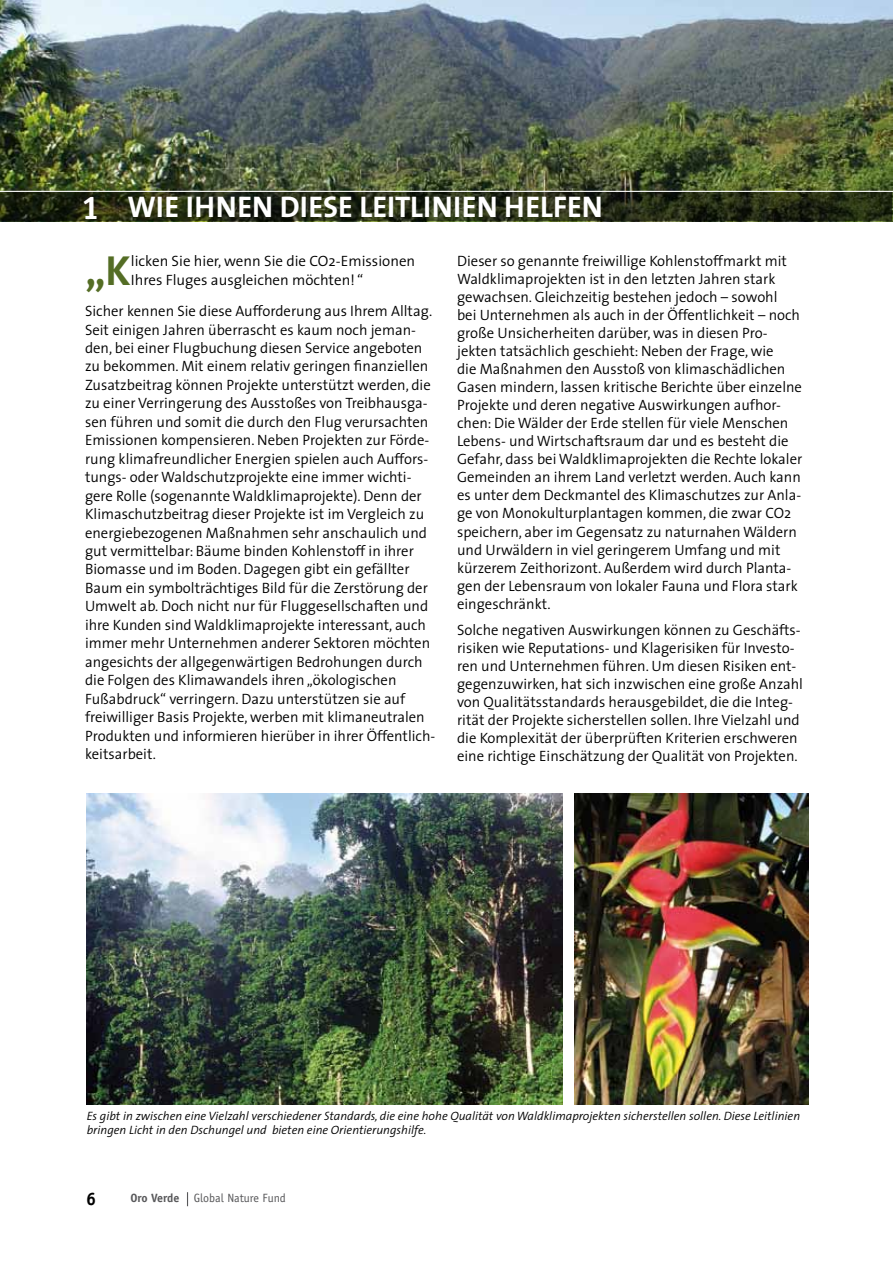
<style>
.page{position:relative;width:893px;height:1263px;background:#fff}
.page>*{position:absolute;margin:0;border:0;box-sizing:border-box;transform-origin:0 0}
.t1{font:700 42.3px "The Sans";color:#546d25}
.t2{font:700 33px "Officina Sans";color:#fff}
.t3{font:700 30px "The Sans";letter-spacing:.01em;color:#fff}
.t4{font:700 18px "Officina Sans";color:#000}
.t5{font:300 15px/18px "The Sans";color:#000}
.t6{font:italic 300 12.15px/14.5px "The Sans";color:#000}
.t7{font:12px "Officina Sans";color:#58585a}
.s1{font-weight:700}
</style>
<div class="page">
<svg style="left:187px;top:1192px;width:1px;height:14px"></svg>
<img style="left:86px;top:793px;width:477px;height:312px">
<img style="left:574px;top:793px;width:234px;height:312px">
<img style="left:0;top:0;width:893px;height:221px">
<svg style="left:0;top:192px;width:891px;height:29px;background:#252b15"></svg>
<hr style="left:0;top:191px;width:893px;height:1px;background:#fff">
<h2 class="t2" style="left:81px;top:187px;width:20px">1</h2>
<h3 class="t3" style="left:128px;top:188px;width:477px">WIE IHNEN DI ESE LEITLI NIEN HELFEN</h3>
<h1 class="t1" style="left:85px;top:243px;width:44px">„K</h1>
<p class="t5" style="left:131px;top:252px;width:286px;line-height:18.5px">licken Sie hier, wenn Sie die CO2-Emissionen<br>Ihres Fluges ausgleichen möchten! “</p>
<p class="t5" style="left:85px;top:302px;width:352px;line-height:18.5px">Sicher kennen Sie diese Aufforderung aus Ihrem Alltag.<br>Seit einigen Jahren überrascht es kaum noch jeman&shy;den, bei einer Flugbuchung diesen Service angeboten zu bekommen. Mit einem relativ geringen finanziellen Zusatzbeitrag können Projekte unterstützt werden, die zu einer Verringerung des Ausstoßes von Treibhausga&shy;sen führen und somit die durch den Flug verursachten Emissionen kompensieren. Neben Projekten zur Förde&shy;rung klimafreundlicher Energien spielen auch Auffors&shy;tungs- oder Waldschutzprojekte eine immer wichti&shy;gere Rolle (sogenannte Waldklimaprojekte). Denn der Klimaschutzbeitrag dieser Projekte ist im Vergleich zu energiebezogenen Maßnahmen sehr anschaulich und gut vermittelbar: Bäume binden Kohlenstoff in ihrer Biomasse und im Boden. Dagegen gibt ein gefällter Baum ein symbolträchtiges Bild für die Zerstörung der Umwelt ab. Doch nicht nur für Fluggesellschaften und ihre Kunden sind Waldklimaprojekte interessant, auch immer mehr Unternehmen anderer Sektoren möchten angesichts der allgegenwärtigen Bedrohungen durch die Folgen des Klimawandels ihren „ökologischen Fußabdruck“ verringern. Dazu unterstützen sie auf freiwilliger Basis Projekte, werben mit klimaneutralen Produkten und informieren hierüber in ihrer Öffentlich&shy;keitsarbeit.</p>
<p class="t5" style="left:457px;top:252px;width:347px">Dieser so genannte freiwillige Kohlenstoffmarkt mit Waldklimaprojekten ist in den letzten Jahren stark gewachsen. Gleichzeitig bestehen jedoch – sowohl<br>bei Unternehmen als auch in der Öffentlichkeit – noch große Unsicherheiten darüber, was in diesen Pro&shy;jekten tatsächlich geschieht: Neben der Frage, wie<br>die Maßnahmen den Ausstoß von klimaschädlichen Gasen mindern, lassen kritische Berichte über einzelne Projekte und deren negative Auswirkungen aufhor&shy;chen: Die Wälder der Erde stellen für viele Menschen Lebens- und Wirtschaftsraum dar und es besteht die Gefahr, dass bei Waldklimaprojekten die Rechte lokaler Gemeinden an ihrem Land verletzt werden. Auch kann es unter dem Deckmantel des Klimaschutzes zur Anla&shy;ge von Monokulturplantagen kommen, die zwar CO2 speichern, aber im Gegensatz zu naturnahen Wäldern und Urwäldern in viel geringerem Umfang und mit kürzerem Zeithorizont. Außerdem wird durch Planta&shy;gen der Lebensraum von lokaler Fauna und Flora stark eingeschränkt.</p>
<p class="t5" style="left:457px;top:621px;width:347px">Solche negativen Auswirkungen können zu Geschäfts&shy;risiken wie Reputations- und Klagerisiken für Investo&shy;ren und Unternehmen führen. Um diesen Risiken ent&shy;gegenzuwirken, hat sich inzwischen eine große Anzahl von Qualitätsstandards herausgebildet, die die Integ&shy;rität der Projekte sicherstellen sollen. Ihre Vielzahl und die Komplexität der überprüften Kriterien erschweren eine richtige Einschätzung der Qualität von Projekten.</p>
<p class="t6" style="left:87px;top:1108px;width:715px">Es gibt in zwischen eine Vielzahl verschiedener Standards, die eine hohe Qualität von Waldklimaprojekten sicherstellen sollen. Diese Leitlinien bringen Licht in den Dschungel und bieten eine Orientierungshilfe.</p>
<p class="t4" style="left:86px;top:1187px;width:12px">6</p>
<p class="t7" style="left:130px;top:1191px;width:157px"><span class="s1">Oro Verde</span> Global Nature Fund</p>
</div>
